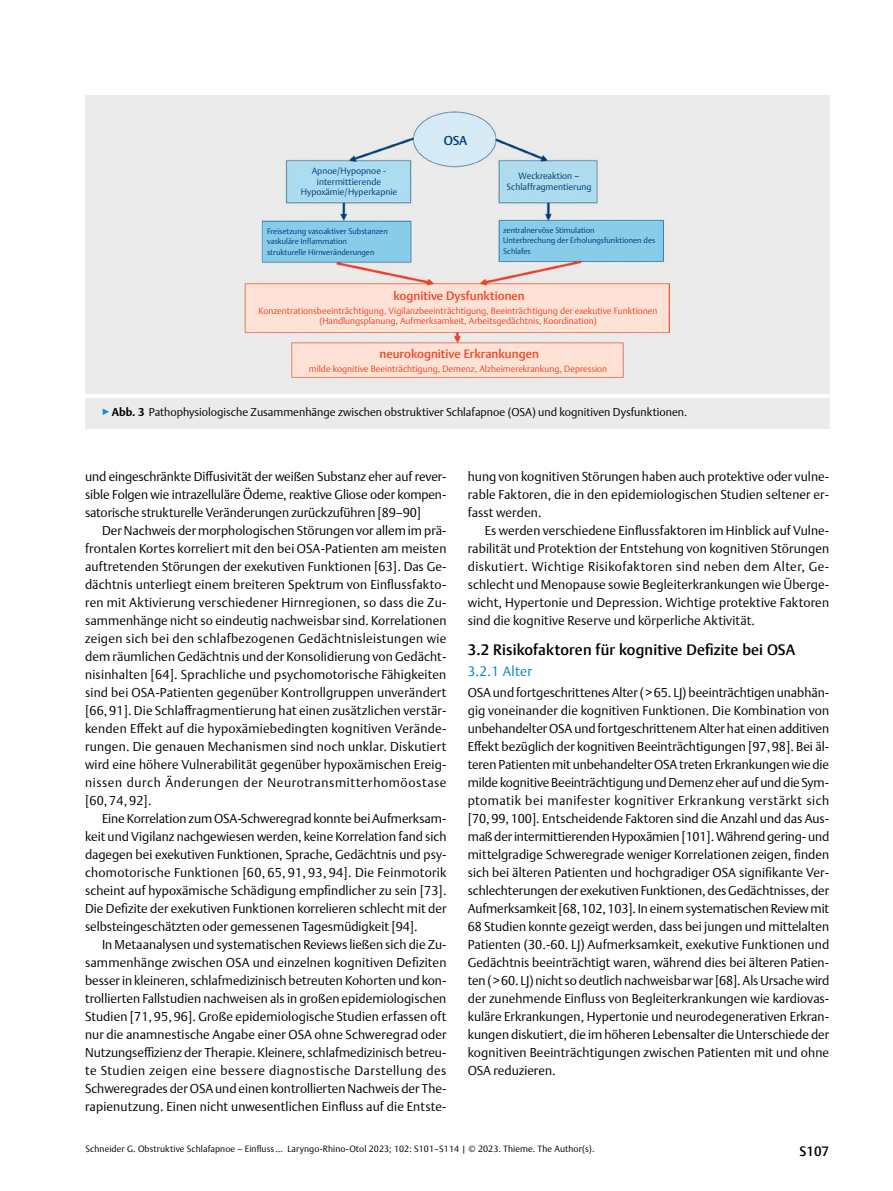
<style>
.page{position:relative;width:893px;height:1191px;background:#fff}
.page>*{position:absolute;margin:0;border:0;box-sizing:border-box;transform-origin:0 0}
.t1{font:500 15px "Thieme Argo 2011";letter-spacing:.01em;color:#000}
.t2{font:300 13.5px "Thieme Argo 2011";letter-spacing:.025em;color:#0083c2}
.t3{font:500 13.5px "Thieme Argo 2011";color:#000}
.t4{font:300 12.75px/18px "Thieme Argo 2011";letter-spacing:.01em;color:#000;text-align:justify}
.t5{font:500 12.75px "Thieme Argo 2011";color:#003c79}
.t6{font:500 12px "Thieme Argo 2011";color:#ef4623}
.t7{font:300 11.25px "Thieme Argo 2011";color:#000}
.t8{font:300 9px/10.8px "Thieme Argo 2011";color:#ef4623;text-align:center}
.t9{font:300 9px "Thieme Argo 2011";letter-spacing:.01em;color:#000}
.t10{font:300 9px/10.8px "Thieme Argo 2011";color:#003c79;text-align:center}
.t11{font:300 7.95px/10.8px "Thieme Argo 2011";color:#003c79}
.s1{color:#0095da}
.s2{font-weight:700}
</style>
<div class="page">
<div style="left:85px;top:95px;width:744px;height:299px;background:#ebebec"></div>
<img style="left:245px;top:112px;width:424px;height:265px">
<div style="left:85px;top:394px;width:744px;height:35px;background:#ebebec"></div>
<hr style="left:85px;top:394px;width:744px;height:4px;background:#fff">
<p class="t5" style="left:444px;top:132px;width:25px">OSA</p>
<p class="t10" style="left:301px;top:165px;width:98px">Apnoe/Hypopnoe - intermittierende<br>Hypoxämie/Hyperkapnie</p>
<p class="t10" style="left:507px;top:170px;width:86px">Weckreaktion –<br>Schlaffragmentierung</p>
<p class="t11" style="left:267px;top:225px;width:122px">Freisetzung vasoaktiver Substanzen vaskuläre Inflammation strukturelle Hirnveränderungen</p>
<p class="t11" style="left:503px;top:224px;width:154px">zentralnervöse Stimulation<br>Unterbrechung der Erholungsfunktionen des<br>Schlafes</p>
<p class="t6" style="left:393px;top:287px;width:133px">kognitive Dysfunktionen</p>
<p class="t8" style="left:258px;top:305px;width:400px">Konzentrationsbeeinträchtigung, Vigilanzbeeinträchtigung, Beeinträchtigung der exekutive Funktionen (Handlungsplanung, Aufmerksamkeit, Arbeitsgedächtnis, Koordination)</p>
<p class="t6" style="left:379px;top:345px;width:161px">neurokognitive Erkrankungen</p>
<p class="t8" style="left:309px;top:363px;width:300px">milde kognitive Beeinträchtigung, Demenz, Alzheimerekrankung, Depression</p>
<p class="t7" style="left:102px;top:404px;width:587px"><span class="s1">▶</span><span class="s2">Abb. 3</span> Pathophysiologische Zusammenhänge zwischen obstruktiver Schlafapnoe (OSA) und kognitiven Dysfunktionen.</p>
<p class="t4" style="left:85px;top:467px;width:363px">und eingeschränkte Diffusivität der weißen Substanz eher auf rever&shy;sible Folgen wie intrazelluläre Ödeme, reaktive Gliose oder kompen&shy;satorische strukturelle Veränderungen zurückzuführen [89–90]</p>
<p class="t4" style="left:85px;top:521px;width:363px;text-indent:17px">Der Nachweis der morphologischen Störungen vor allem im prä&shy;frontalen Kortes korreliert mit den bei OSA-Patienten am meisten auftretenden Störungen der exekutiven Funktionen [63]. Das Ge&shy;dächtnis unterliegt einem breiteren Spektrum von Einflussfakto&shy;ren mit Aktivierung verschiedener Hirnregionen, so dass die Zu&shy;sammenhänge nicht so eindeutig nachweisbar sind. Korrelationen zeigen sich bei den schlafbezogenen Gedächtnisleistungen wie dem räumlichen Gedächtnis und der Konsolidierung von Gedächt&shy;nisinhalten [64]. Sprachliche und psychomotorische Fähigkeiten sind bei OSA-Patienten gegenüber Kontrollgruppen unverändert [66, 91]. Die Schlaffragmentierung hat einen zusätzlichen verstär&shy;kenden Effekt auf die hypoxämiebedingten kognitiven Verände&shy;rungen. Die genauen Mechanismen sind noch unklar. Diskutiert wird eine höhere Vulnerabilität gegenüber hypoxämischen Ereig&shy;nissen durch Änderungen der Neurotransmitterhomöostase [60, 74, 92].</p>
<p class="t4" style="left:85px;top:809px;width:363px;text-indent:17px">Eine Korrelation zum OSA-Schweregrad konnte bei Aufmerksam&shy;keit und Vigilanz nachgewiesen werden, keine Korrelation fand sich dagegen bei exekutiven Funktionen, Sprache, Gedächtnis und psy&shy;chomotorische Funktionen [60, 65, 91, 93, 94]. Die Feinmotorik scheint auf hypoxämische Schädigung empfindlicher zu sein [73].<br>Die Defizite der exekutiven Funktionen korrelieren schlecht mit der selbsteingeschätzten oder gemessenen Tagesmüdigkeit [94].</p>
<p class="t4" style="left:85px;top:935px;width:363px;text-indent:17px">In Metaanalysen und systematischen Reviews ließen sich die Zu&shy;sammenhänge zwischen OSA und einzelnen kognitiven Defiziten besser in kleineren, schlafmedizinisch betreuten Kohorten und kon&shy;trollierten Fallstudien nachweisen als in großen epidemiologischen Studien [71, 95, 96]. Große epidemiologische Studien erfassen oft nur die anamnestische Angabe einer OSA ohne Schweregrad oder Nutzungseffizienz der Therapie. Kleinere, schlafmedizinisch betreu&shy;te Studien zeigen eine bessere diagnostische Darstellung des Schweregrades der OSA und einen kontrollierten Nachweis der The&shy;rapienutzung. Einen nicht unwesentlichen Einfluss auf die Entste-</p>
<p class="t4" style="left:468px;top:467px;width:363px">hung von kognitiven Störungen haben auch protektive oder vulne&shy;rable Faktoren, die in den epidemiologischen Studien seltener er&shy;fasst werden.</p>
<p class="t4" style="left:468px;top:521px;width:363px;text-indent:17px">Es werden verschiedene Einflussfaktoren im Hinblick auf Vulne&shy;rabilität und Protektion der Entstehung von kognitiven Störungen diskutiert. Wichtige Risikofaktoren sind neben dem Alter, Ge&shy;schlecht und Menopause sowie Begleiterkrankungen wie Überge&shy;wicht, Hypertonie und Depression. Wichtige protektive Faktoren sind die kognitive Reserve und körperliche Aktivität.</p>
<p class="t1" style="left:468px;top:639px;width:329px">3.2 Risikofaktoren für kognitive Defizite bei OSA</p>
<p class="t2" style="left:468px;top:662px;width:66px">3.2.1 Alter</p>
<p class="t4" style="left:468px;top:683px;width:363px">OSA und fortgeschrittenes Alter (&gt;65. LJ) beeinträchtigen unabhän&shy;gig voneinander die kognitiven Funktionen. Die Kombination von unbehandelter OSA und fortgeschrittenem Alter hat einen additiven Effekt bezüglich der kognitiven Beeinträchtigungen [97,98]. Bei äl&shy;teren Patienten mit unbehandelter OSA treten Erkrankungen wie die milde kognitive Beeinträchtigung und Demenz eher auf und die Sym&shy;ptomatik bei manifester kognitiver Erkrankung verstärkt sich [70,99,100]. Entscheidende Faktoren sind die Anzahl und das Aus&shy;maß der intermittierenden Hypoxämien [101]. Während gering- und mittelgradige Schweregrade weniger Korrelationen zeigen, finden sich bei älteren Patienten und hochgradiger OSA signifikante Ver&shy;schlechterungen der exekutiven Funktionen, des Gedächtnisses, der Aufmerksamkeit [68,102,103]. In einem systematischen Review mit 68 Studien konnte gezeigt werden, dass bei jungen und mittelalten Patienten (30.-60. LJ) Aufmerksamkeit, exekutive Funktionen und Gedächtnis beeinträchtigt waren, während dies bei älteren Patien&shy;ten (&gt;60. LJ) nicht so deutlich nachweisbar war [68]. Als Ursache wird der zunehmende Einfluss von Begleiterkrankungen wie kardiovas&shy;kuläre Erkrankungen, Hypertonie und neurodegenerativen Erkran&shy;kungen diskutiert, die im höheren Lebensalter die Unterschiede der kognitiven Beeinträchtigungen zwischen Patienten mit und ohne OSA reduzieren.</p>
<p class="t9" style="left:86px;top:1143px;width:510px">Schneider G. Obstruktive Schlafapnoe – Einfluss … Laryngo-Rhino-Otol 2023; 102: S101–S114 | © 2023. Thieme. The Author(s).</p>
<p class="t3" style="left:799px;top:1142px;width:31px">S107</p>
</div>
